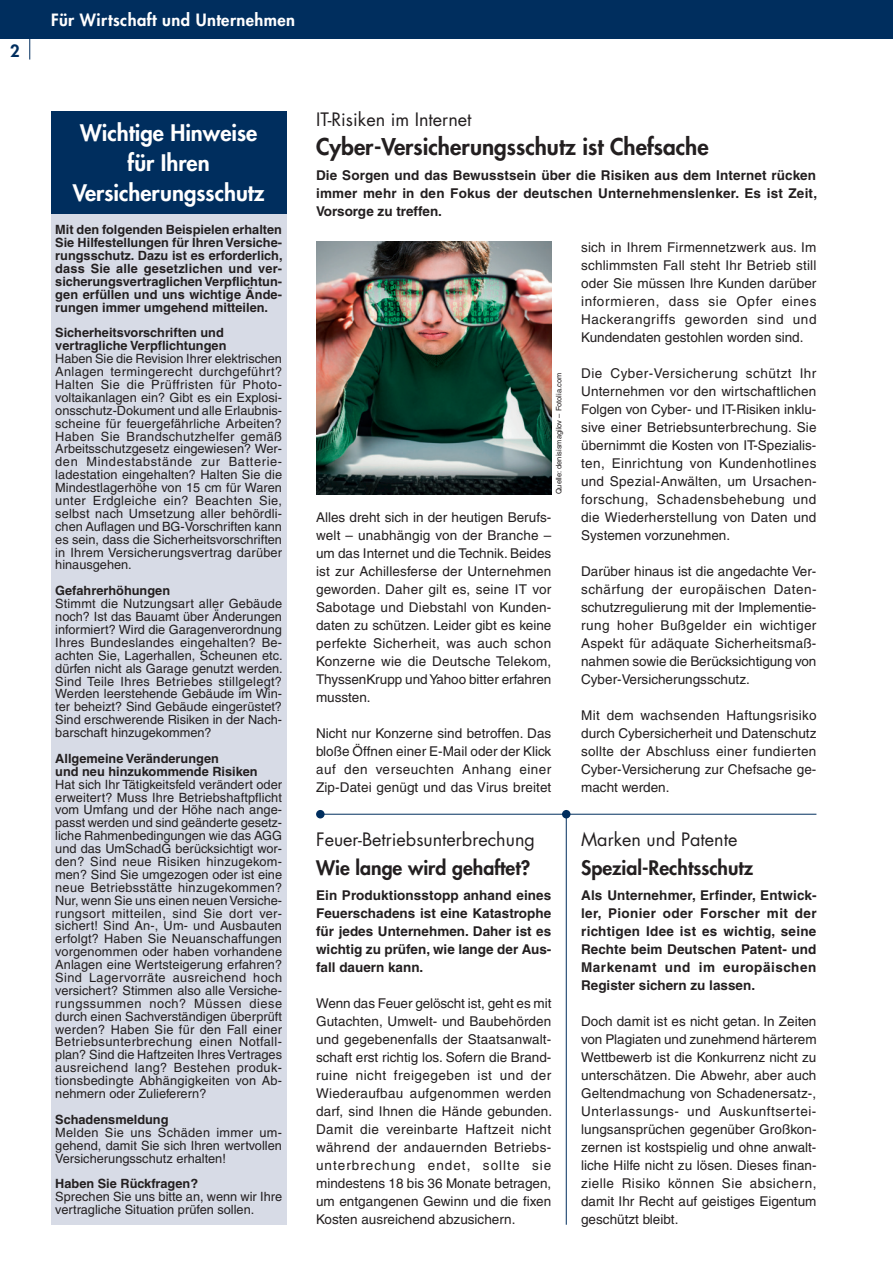
<style>
.page{position:relative;width:893px;height:1263px;background:#fff}
.page>*{position:absolute;margin:0;border:0;box-sizing:border-box;transform-origin:0 0}
.t1{font:800 22.5px "Futura LT";color:#231f20}
.t2{font:800 22.2px/30px "Futura LT";color:#fff;text-align:center}
.t3{font:800 19.5px "Futura LT";color:#231f20}
.t4{font:18px "Futura LT";color:#231f20}
.t5{font:800 16.5px "Futura LT";letter-spacing:.025em;color:#fff}
.t6{font:800 16.5px "Futura LT";color:#002e5e}
.t7{font:13.5px/18px "Helvetica LT";color:#231f20;text-align:justify}
.t8{font:700 13.5px/18px "Helvetica LT";color:#231f20;text-align:justify}
.t9{font:12.75px/12.9px "Helvetica LT";color:#231f20;text-align:justify}
.t10{font:700 12.75px/12.9px "Helvetica LT";color:#231f20}
.t11{font:7.5px "Helvetica LT";color:#231f20}
</style>
<div class="page">
<div style="left:0;top:0;width:893px;height:38px;background:#002e5e"></div>
<svg style="left:29px;top:38px;width:1px;height:22px"></svg>
<hr style="left:321px;top:814px;width:495px;height:1px;background:#002e5e">
<div style="left:316px;top:810px;width:9px;height:8px;background:#002e5e;border-radius:50%"></div>
<hr style="left:566px;top:814px;width:1px;height:411px;background:#002e5e">
<div style="left:562px;top:810px;width:8px;height:8px;background:#002e5e;border-radius:50%"></div>
<div style="left:51px;top:209px;width:235px;height:1016px;background:#d7dbe6"></div>
<div style="left:51px;top:111px;width:235px;height:103px;background:#002e5e"></div>
<img style="left:316px;top:241px;width:235px;height:253px">
<p class="t6" style="left:10px;top:40px;width:11px">2</p>
<p class="t5" style="left:51px;top:9px;width:246px">Für Wirtschaft und Unternehmen</p>
<h2 class="t2" style="left:73px;top:118px;width:193px">Wichtige Hinweise für Ihren<br>Versicherungsschutz</h2>
<p class="t10" style="left:55px;top:223px;width:229px;text-align:justify">Mit den folgenden Beispielen erhalten Sie Hilfestellungen für Ihren Versiche&shy;rungsschutz. Dazu ist es erforderlich, dass Sie alle gesetzlichen und ver&shy;sicherungsvertraglichen Verpflichtun&shy;gen erfüllen und uns wichtige Ände&shy;rungen immer umgehend mitteilen.</p>
<p class="t10" style="left:55px;top:326px;width:173px">Sicherheitsvorschriften und vertragliche Verpflichtungen</p>
<p class="t9" style="left:55px;top:352px;width:228px">Haben Sie die Revision Ihrer elektrischen Anlagen termingerecht durchgeführt?<br>Halten Sie die Prüffristen für Photo&shy;voltaikanlagen ein? Gibt es ein Explosi&shy;onsschutz-Dokument und alle Erlaubnis&shy;scheine für feuergefährliche Arbeiten?<br>Haben Sie Brandschutzhelfer gemäß Arbeitsschutzgesetz eingewiesen? Wer&shy;den Mindestabstände zur Batterie&shy;ladestation eingehalten? Halten Sie die Mindestlagerhöhe von 15 cm für Waren unter Erdgleiche ein? Beachten Sie, selbst nach Umsetzung aller behördli&shy;chen Auflagen und BG-Vorschriften kann es sein, dass die Sicherheitsvorschriften in Ihrem Versicherungsvertrag darüber hinausgehen.</p>
<p class="t10" style="left:55px;top:584px;width:116px">Gefahrerhöhungen</p>
<p class="t9" style="left:55px;top:597px;width:229px">Stimmt die Nutzungsart aller Gebäude noch? Ist das Bauamt über Änderungen informiert? Wird die Garagenverordnung Ihres Bundeslandes eingehalten? Be&shy;achten Sie, Lagerhallen, Scheunen etc. dürfen nicht als Garage genutzt werden.<br>Sind Teile Ihres Betriebes stillgelegt?<br>Werden leerstehende Gebäude im Win&shy;ter beheizt? Sind Gebäude eingerüstet?<br>Sind erschwerende Risiken in der Nach&shy;barschaft hinzugekommen?</p>
<p class="t10" style="left:55px;top:752px;width:204px">Allgemeine Veränderungen<br>und neu hinzukommende Risiken</p>
<p class="t9" style="left:55px;top:778px;width:228px">Hat sich Ihr Tätigkeitsfeld verändert oder erweitert? Muss Ihre Betriebshaftpflicht vom Umfang und der Höhe nach ange&shy;passt werden und sind geänderte gesetz&shy;liche Rahmenbedingungen wie das AGG und das UmSchadG berücksichtigt wor&shy;den? Sind neue Risiken hinzugekom&shy;men? Sind Sie umgezogen oder ist eine neue Betriebsstätte hinzugekommen?<br>Nur, wenn Sie uns einen neuen Versiche&shy;rungsort mitteilen, sind Sie dort ver&shy;sichert! Sind An-, Um- und Ausbauten erfolgt? Haben Sie Neuanschaffungen vorgenommen oder haben vorhandene Anlagen eine Wertsteigerung erfahren?<br>Sind Lagervorräte ausreichend hoch versichert? Stimmen also alle Versiche&shy;rungssummen noch? Müssen diese durch einen Sachverständigen überprüft werden? Haben Sie für den Fall einer Betriebsunterbrechung einen Notfall&shy;plan? Sind die Haftzeiten Ihres Vertrages ausreichend lang? Bestehen produk&shy;tionsbedingte Abhängigkeiten von Ab&shy;nehmern oder Zulieferern?</p>
<p class="t10" style="left:55px;top:1113px;width:115px">Schadensmeldung</p>
<p class="t9" style="left:55px;top:1126px;width:228px">Melden Sie uns Schäden immer um&shy;gehend, damit Sie sich Ihren wertvollen Versicherungsschutz erhalten!</p>
<p class="t10" style="left:55px;top:1177px;width:144px">Haben Sie Rückfragen?</p>
<p class="t9" style="left:55px;top:1190px;width:228px">Sprechen Sie uns bitte an, wenn wir Ihre vertragliche Situation prüfen sollen.</p>
<h3 class="t4" style="left:316px;top:108px;width:157px">IT-Risiken im Internet</h3>
<h1 class="t1" style="left:316px;top:131px;width:394px">Cyber-Versicherungsschutz ist Chefsache</h1>
<p class="t8" style="left:316px;top:166px;width:502px">Die Sorgen und das Bewusstsein über die Risiken aus dem Internet rücken immer mehr in den Fokus der deutschen Unternehmenslenker. Es ist Zeit, Vorsorge zu treffen.</p>
<p class="t7" style="left:581px;top:238px;width:237px">sich in Ihrem Firmennetzwerk aus. Im schlimmsten Fall steht Ihr Betrieb still oder Sie müssen Ihre Kunden darüber informieren, dass sie Opfer eines Hackerangriffs geworden sind und Kundendaten gestohlen worden sind.</p>
<p class="t7" style="left:581px;top:364px;width:237px">Die Cyber-Versicherung schützt Ihr Unternehmen vor den wirtschaftlichen Folgen von Cyber- und IT-Risiken inklu&shy;sive einer Betriebsunterbrechung. Sie übernimmt die Kosten von IT-Spezialis&shy;ten, Einrichtung von Kundenhotlines und Spezial-Anwälten, um Ursachen&shy;forschung, Schadensbehebung und die Wiederherstellung von Daten und Systemen vorzunehmen.</p>
<p class="t7" style="left:581px;top:562px;width:237px">Darüber hinaus ist die angedachte Ver&shy;schärfung der europäischen Daten&shy;schutzregulierung mit der Implementie&shy;rung hoher Bußgelder ein wichtiger Aspekt für adäquate Sicherheitsmaß&shy;nahmen sowie die Berücksichtigung von Cyber-Versicherungsschutz.</p>
<p class="t7" style="left:581px;top:706px;width:237px">Mit dem wachsenden Haftungsrisiko durch Cybersicherheit und Datenschutz sollte der Abschluss einer fundierten Cyber-Versicherung zur Chefsache ge&shy;macht werden.</p>
<p class="t11" style="left:554px;top:494px;width:123px;rotate:-90deg">Quelle: denisismagilov – Fotolia.com</p>
<p class="t7" style="left:316px;top:508px;width:237px">Alles dreht sich in der heutigen Berufs&shy;welt – unabhängig von der Branche – um das Internet und die Technik. Beides ist zur Achillesferse der Unternehmen geworden. Daher gilt es, seine IT vor Sabotage und Diebstahl von Kunden&shy;daten zu schützen. Leider gibt es keine perfekte Sicherheit, was auch schon Konzerne wie die Deutsche Telekom, ThyssenKrupp und Yahoo bitter erfahren mussten.</p>
<p class="t7" style="left:316px;top:724px;width:237px">Nicht nur Konzerne sind betroffen. Das bloße Öffnen einer E-Mail oder der Klick auf den verseuchten Anhang einer Zip-Datei genügt und das Virus breitet</p>
<h3 class="t4" style="left:316px;top:828px;width:220px">Feuer-Betriebsunterbrechung</h3>
<h3 class="t3" style="left:316px;top:854px;width:216px">Wie lange wird gehaftet?</h3>
<p class="t8" style="left:316px;top:886px;width:237px">Ein Produktionsstopp anhand eines Feuerschadens ist eine Katastrophe für jedes Unternehmen. Daher ist es wichtig zu prüfen, wie lange der Aus&shy;fall dauern kann.</p>
<p class="t7" style="left:316px;top:994px;width:238px;text-align:left">Wenn das Feuer gelöscht ist, geht es mit Gutachten, Umwelt- und Baubehörden und gegebenenfalls der Staatsanwalt&shy;schaft erst richtig los. Sofern die Brand&shy;ruine nicht freigegeben ist und der Wiederaufbau aufgenommen werden darf, sind Ihnen die Hände gebunden.<br>Damit die vereinbarte Haftzeit nicht während der andauernden Betriebs&shy;unterbrechung endet, sollte sie mindestens 18 bis 36 Monate betragen, um entgangenen Gewinn und die fixen Kosten ausreichend abzusichern.</p>
<h3 class="t4" style="left:581px;top:828px;width:158px">Marken und Patente</h3>
<h3 class="t3" style="left:581px;top:854px;width:174px">Spezial-Rechtsschutz</h3>
<p class="t8" style="left:581px;top:886px;width:237px">Als Unternehmer, Erfinder, Entwick&shy;ler, Pionier oder Forscher mit der richtigen Idee ist es wichtig, seine Rechte beim Deutschen Patent- und Markenamt und im europäischen Register sichern zu lassen.</p>
<p class="t7" style="left:581px;top:1012px;width:237px">Doch damit ist es nicht getan. In Zeiten von Plagiaten und zunehmend härterem Wettbewerb ist die Konkurrenz nicht zu unterschätzen. Die Abwehr, aber auch Geltendmachung von Schadenersatz-, Unterlassungs- und Auskunftsertei&shy;lungsansprüchen gegenüber Großkon&shy;zernen ist kostspielig und ohne anwalt&shy;liche Hilfe nicht zu lösen. Dieses finan&shy;zielle Risiko können Sie absichern, damit Ihr Recht auf geistiges Eigentum geschützt bleibt.</p>
</div>
